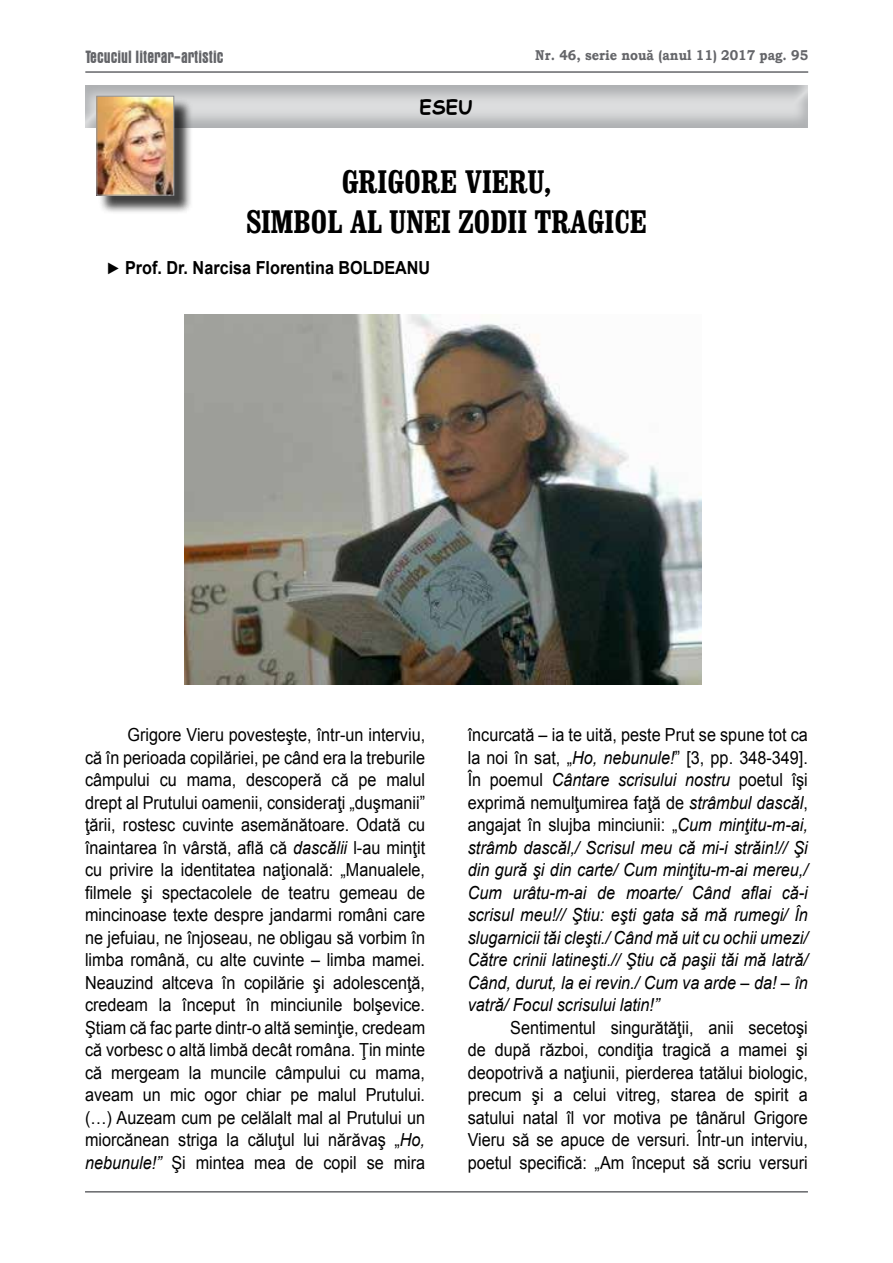
<style>
.page{position:relative;width:893px;height:1263px;background:#fff}
.page>*{position:absolute;margin:0;border:0;box-sizing:border-box;transform-origin:0 0}
.t1{font:700 condensed 33px/39.6px "Clarendon";color:#000}
.t2{font:700 19.5px "Comic Sans MS";color:#000}
.t3{font:18px/22.5px "Arial";color:#000;text-align:justify;scale:.9 1}
.t4{font:italic 18px/22.5px "Arial";color:#000;text-align:justify;scale:.9 1}
.t5{font:700 18px "Arial";color:#000;scale:.9 1}
.t6{font:700 condensed 18px "Aurora BT";color:#646569;scale:.9 1}
.t7{font:700 14.25px "Bookman Old Style";color:#646569;scale:.9 1}
.s1{font-size:16.5px}
.s2{font-style:italic}
.s3{font-style:normal}
</style>
<div class="page">
<hr style="left:85px;top:71px;width:723px;height:2px;background:#646569">
<hr style="left:85px;top:1191px;width:723px;height:1px;background:#646569">
<div style="left:83px;top:82px;width:726px;height:47px;background:#939598;opacity:.5"></div>
<div style="left:99px;top:98px;width:94px;height:117px;background:#000;opacity:.75"></div>
<img style="left:98px;top:98px;width:74px;height:96px">
<div style="left:96px;top:96px;width:78px;height:100px;border:1px solid #939598"></div>
<img style="left:185px;top:315px;width:517px;height:370px">
<p class="t6" style="left:85px;top:47px;width:155px">Tecuciul literar-artistic</p>
<p class="t7" style="left:535px;top:45px;width:305px">Nr. 46, serie nouă (anul 11) 2017 pag. 95</p>
<p class="t2" style="left:419px;top:93px;width:55px">ESEU</p>
<h1 class="t1" style="left:246px;top:162px;width:307px;text-indent:96px">GRIGORE VIERU,<br>SIMBOL AL UNEI ZODII</h1>
<h1 class="t1" style="left:534px;top:201px;width:69px">TRAGICE</h1>
<p class="t5" style="left:106px;top:256px;width:361px"><span class="s1">►</span> Prof. Dr. Narcisa Florentina Boldeanu</p>
<p class="t3" style="left:85px;top:724px;width:379px;text-indent:43px">Grigore Vieru povesteşte, într-un interviu, că în perioada copilăriei, pe când era la treburile câmpului cu mama, descoperă că pe malul drept al Prutului oamenii, consideraţi „duşmanii” ţării, rostesc cuvinte asemănătoare. Odată cu înaintarea în vârstă, află că <span class="s2">dascălii</span> l-au minţit cu privire la identitatea naţională: „Manualele, filmele şi spectacolele de teatru gemeau de mincinoase texte despre jandarmi români care ne jefuiau, ne înjoseau, ne obligau să vorbim în limba română, cu alte cuvinte – limba mamei.<br>Neauzind altceva în copilărie şi adolescenţă, credeam la început în minciunile bolşevice.<br>Ştiam că fac parte dintr-o altă seminţie, credeam că vorbesc o altă limbă decât româna. Ţin minte că mergeam la muncile câmpului cu mama, aveam un mic ogor chiar pe malul Prutului. (…) Auzeam cum pe celălalt mal al Prutului un miorcănean striga la căluţul lui nărăvaş „<span class="s2">Ho, nebunule!”</span> Şi mintea mea de copil se mira</p>
<p class="t4" style="left:468px;top:724px;width:379px"><span class="s3">încurcată – ia te uită, peste Prut se spune tot ca la noi în sat, „</span>Ho, nebunule!<span class="s3">” [3, pp. 348-349].<br>În poemul</span> Cântare scrisului nostru <span class="s3">poetul îşi exprimă nemulţumirea faţă de</span> strâmbul dascăl<span class="s3">, angajat în slujba minciunii: „</span>Cum minţitu-m-ai, strâmb dascăl,/ Scrisul meu că mi-i străin!// Şi din gură şi din carte/ Cum minţitu-m-ai mereu,/ Cum urâtu-m-ai de moarte/ Când aflai că-i scrisul meu!// Ştiu: eşti gata să mă rumegi/ În slugarnicii tăi cleşti./ Când mă uit cu ochii umezi/ Către crinii latineşti.// Ştiu că paşii tăi mă latră/ Când, durut, la ei revin./ Cum va arde – da! – în vatră/ Focul scrisului latin!”</p>
<p class="t3" style="left:468px;top:1016px;width:379px;text-indent:43px">Sentimentul singurătăţii, anii secetoşi de după război, condiţia tragică a mamei şi deopotrivă a naţiunii, pierderea tatălui biologic, precum şi a celui vitreg, starea de spirit a satului natal îl vor motiva pe tânărul Grigore Vieru să se apuce de versuri. Într-un interviu, poetul specifică: „Am început să scriu versuri</p>
</div>
